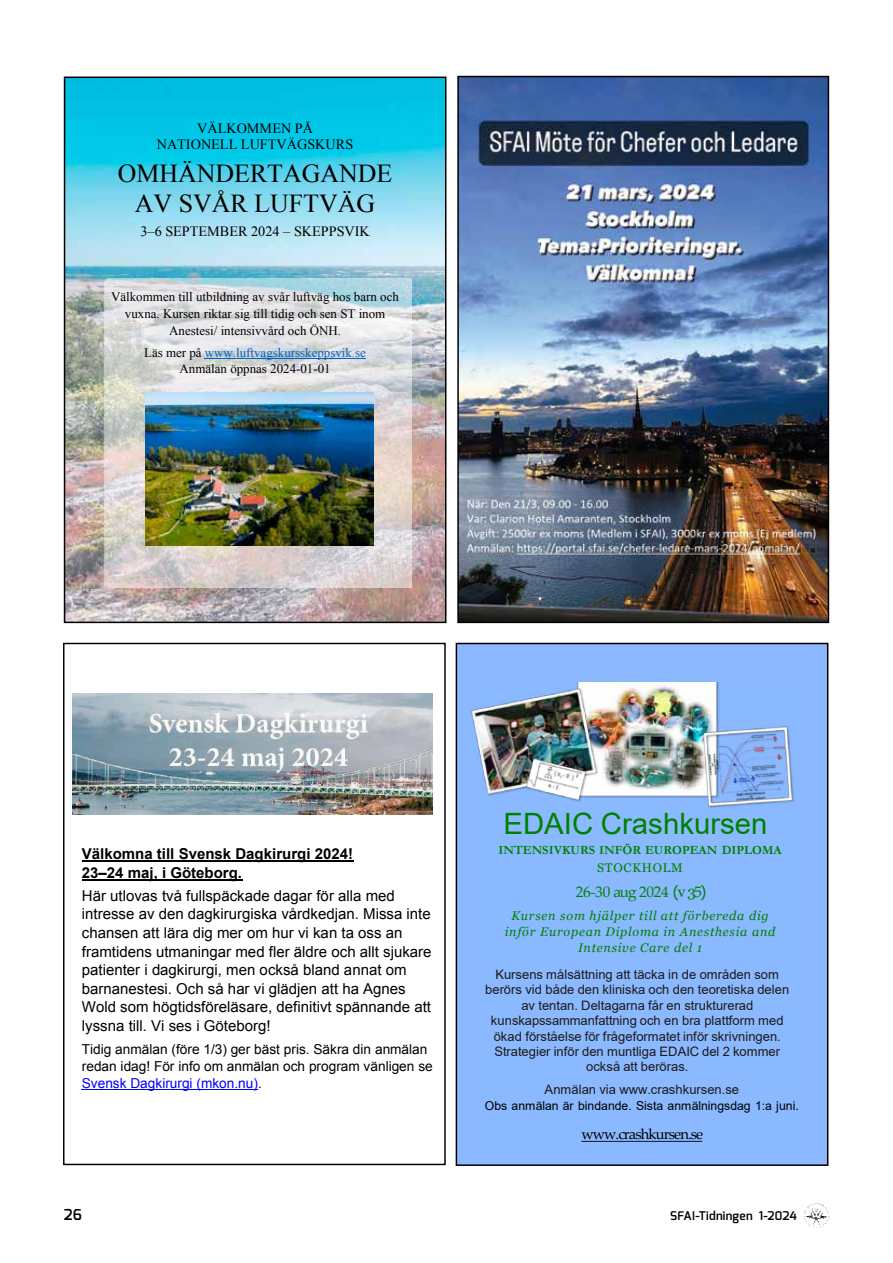
<style>
.page{position:relative;width:893px;height:1263px;background:#fff}
.page>*{position:absolute;margin:0;border:0;box-sizing:border-box;transform-origin:0 0}
.t1{font:29.4px "Arial";color:#008100}
.t2{font:25.8px/29.7px "Times New Roman";color:#000;text-align:center}
.t3{font:15.3px "Palatino Linotype";letter-spacing:-.02em;color:#008100}
.t4{font:15px/18.6px "Arial";color:#000}
.t5{font:700 15px/18.8px "Arial";color:#000}
.t6{font:600 15px "Exo";color:#000}
.t7{font:14.7px "Palatino Linotype";letter-spacing:-.065em;color:#000}
.t8{font:14.25px/16.4px "Times New Roman";color:#000;text-align:center}
.t9{font:13.65px/17px "Arial";color:#000}
.t10{font:13.05px/15.3px "Arial";color:#1f191a;text-align:center}
.t11{font:12.9px/17.1px "Times New Roman";color:#000;text-align:center}
.t12{font:italic 12.6px/15.9px "Georgia";letter-spacing:.06em;color:#008100;text-align:center}
.t13{font:700 12.6px "Garamond";color:#008100}
.t14{font:12.6px "Georgia";letter-spacing:.055em;color:#008100}
.t15{font:12.3px "Arial";color:#000}
.t16{font:600 12px "Exo";letter-spacing:.02em;color:#000}
.s1{color:#0063c5}
.s2{color:#00f}
.s3{font-family:"Verdana"}
.s4{font-family:"Georgia"}
.s5{font-size:13.05px}
</style>
<div class="page">
<img style="left:804px;top:1203px;width:25px;height:25px">
<img style="left:67px;top:80px;width:376px;height:540px">
<img style="left:102px;top:279px;width:310px;height:308px">
<img style="left:145px;top:393px;width:229px;height:152px">
<hr style="left:205px;top:359px;width:161px;height:1px;background:#0063c5">
<div style="left:64px;top:77px;width:382px;height:546px;border:2px solid #000"></div>
<div style="left:456px;top:643px;width:372px;height:522px;background:#8cb8ff"></div>
<div style="left:456px;top:643px;width:372px;height:523px;border:2px solid #000"></div>
<svg style="left:581px;top:1141px;width:121px;height:1px"></svg>
<img style="left:577px;top:683px;width:142px;height:115px">
<img style="left:471px;top:688px;width:128px;height:108px">
<img style="left:702px;top:725px;width:92px;height:83px">
<img style="left:525px;top:758px;width:63px;height:44px">
<hr style="left:82px;top:861px;width:271px;height:1px;background:#000">
<hr style="left:82px;top:879px;width:160px;height:2px;background:#000">
<hr style="left:82px;top:1089px;width:176px;height:1px;background:#00f">
<img style="left:72px;top:693px;width:361px;height:121px">
<img style="left:460px;top:79px;width:366px;height:541px">
<div style="left:457px;top:76px;width:372px;height:547px;border:2px solid #000"></div>
<p class="t8" style="left:157px;top:120px;width:198px">VÄLKOMMEN PÅ<br>NATIONELL LUFTVÄGSKURS</p>
<h2 class="t2" style="left:118px;top:158px;width:276px">OMHÄNDERTAGANDE<br>AV SVÅR LUFTVÄG</h2>
<p class="t8" style="left:140px;top:223px;width:231px">3–6 SEPTEMBER 2024 – SKEPPSVIK</p>
<p class="t11" style="left:111px;top:288px;width:289px">Välkommen till utbildning av svår luftväg hos barn och vuxna. Kursen riktar sig till tidig och sen ST inom<br>Anestesi/ intensivvård och ÖNH.</p>
<p class="t11" style="left:144px;top:345px;width:223px;line-height:16px">Läs mer på <span class="s1">www.luftvagskursskeppsvik.se<br></span>Anmälan öppnas 2024-01-01</p>
<p class="t5" style="left:82px;top:845px;width:273px">Välkomna till Svensk Dagkirurgi 2024!<br>23–24 maj, i Göteborg.</p>
<p class="t4" style="left:82px;top:886px;width:351px">Här utlovas två fullspäckade dagar för alla med intresse av den dagkirurgiska vårdkedjan. Missa inte chansen att lära dig mer om hur vi kan ta oss an framtidens utmaningar med fler äldre och allt sjukare patienter i dagkirurgi, men också bland annat om barnanestesi. Och så har vi glädjen att ha Agnes Wold som högtidsföreläsare, definitivt spännande att lyssna till. Vi ses i Göteborg!</p>
<p class="t9" style="left:82px;top:1041px;width:352px">Tidig anmälan (före 1/3) ger bäst pris. Säkra din anmälan redan idag! För info om anmälan och program vänligen se<br><span class="s2">Svensk Dagkirurgi (mkon.nu)</span>.</p>
<h1 class="t1" style="left:503px;top:804px;width:265px">EDAIC Crashkursen</h1>
<p class="t13" style="left:499px;top:841px;width:285px">INTENSIVKURS INFÖR EUROPEAN DIPLOMA</p>
<p class="t14" style="left:597px;top:860px;width:87px">STOCKHOLM</p>
<p class="t3" style="left:576px;top:881px;width:133px">26-30 aug 2024 <span class="s3">(</span><span class="s4">v 3</span>5<span class="s3">)</span></p>
<p class="t12" style="left:505px;top:908px;width:272px">Kursen som hjälper till att förbereda dig inför European Diploma in Anesthesia and<br>Intensive Care del 1</p>
<p class="t10" style="left:485px;top:967px;width:306px">Kursens målsättning att täcka in de områden som berörs vid både den kliniska och den teoretiska delen av tentan. Deltagarna får en strukturerad kunskapssammanfattning och en bra plattform med ökad förståelse för frågeformatet inför skrivningen.<br>Strategier inför den muntliga EDAIC del 2 kommer också att beröras.</p>
<p class="t10" style="left:545px;top:1082px;width:196px">Anmälan via www.crashkursen.se</p>
<p class="t15" style="left:485px;top:1097px;width:316px">Obs anmälan är bindande. Sista anmälningsdag 1:a juni<span class="s5">.</span></p>
<p class="t7" style="left:581px;top:1124px;width:123px">www.crashkursen.se</p>
<p class="t6" style="left:64px;top:1205px;width:20px">26</p>
<p class="t16" style="left:670px;top:1208px;width:128px">SFAI-Tidningen 1-2024</p>
</div>
